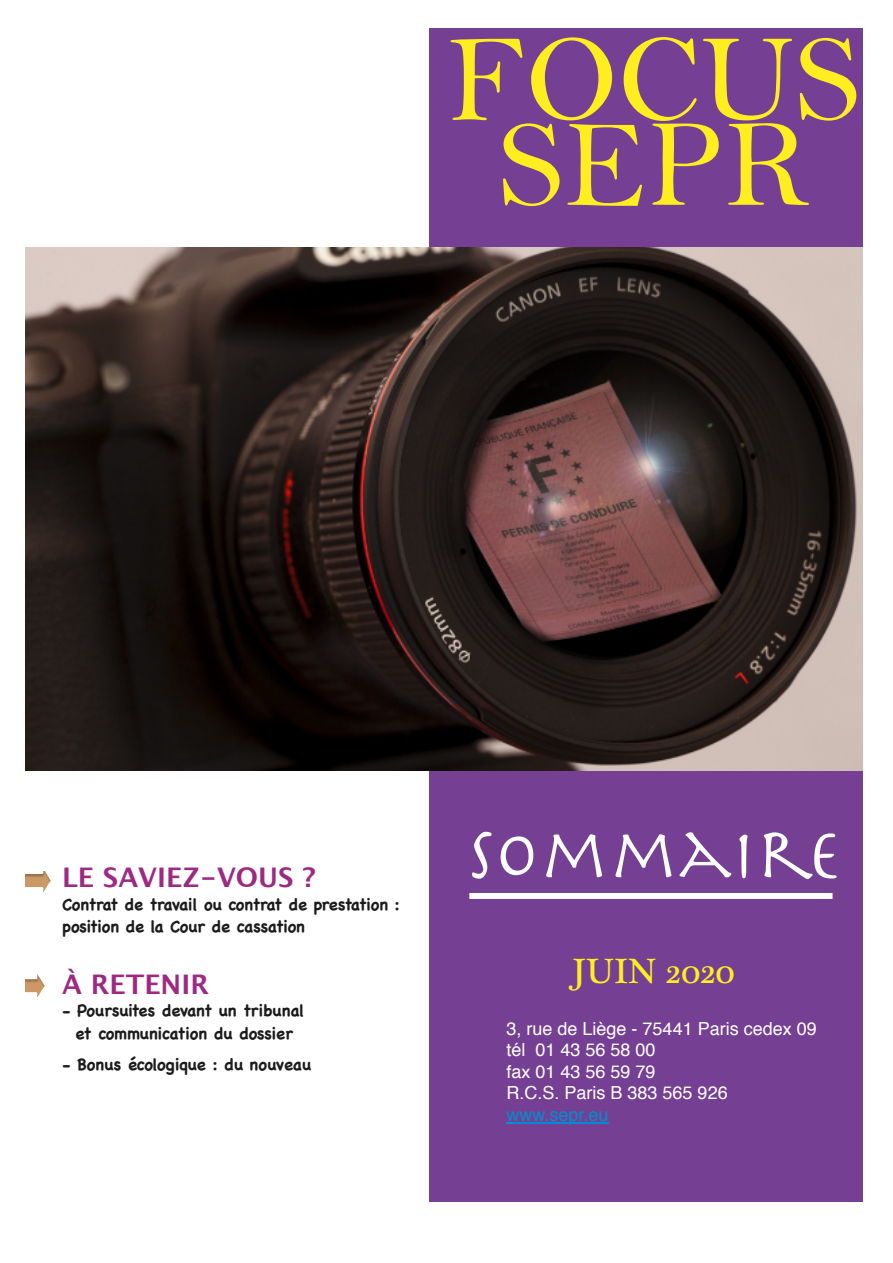
<style>
.page{position:relative;width:893px;height:1263px;background:#fff}
.page>*{position:absolute;margin:0;border:0;box-sizing:border-box;transform-origin:0 0}
.t1{font:126px "Bell";color:#ffee1f}
.t2{font:72px "Herculanum";color:#fff}
.t3{font:36px "Plantagenet Cherokee";color:#ffee1f}
.t4{font:700 27px "Lucida Grande";color:#9e2982}
.t5{font:18px/21.6px "Helvetica";color:#fff}
.t6{font:18px "Helvetica";color:#008ed0}
.t7{font:700 16.5px/22.5px "Chalkboard";letter-spacing:-.01em;color:#1c1b1c}
</style>
<div class="page">
<div style="left:429px;top:28px;width:434px;height:1173px;background:#754094"></div>
<img style="left:26px;top:247px;width:837px;height:524px">
<div style="left:469px;top:893px;width:363px;height:6px;background:#fff"></div>
<hr style="left:506px;top:1123px;width:102px;height:1px;background:#008ed0">
<img style="left:26px;top:871px;width:25px;height:21px">
<img style="left:26px;top:974px;width:19px;height:23px">
<h1 class="t1" style="left:447px;top:13px;width:415px">FOCUS</h1>
<h1 class="t1" style="left:498px;top:99px;width:313px">SEPR</h1>
<h3 class="t4" style="left:62px;top:861px;width:255px">LE SAVIEZ-VOUS ?</h3>
<p class="t7" style="left:62px;top:893px;width:339px">Contrat de travail ou contrat de prestation : position de la Cour de cassation</p>
<h3 class="t4" style="left:62px;top:968px;width:148px">À RETENIR</h3>
<p class="t7" style="left:62px;top:999px;width:244px;text-align:center">- Poursuites devant un tribunal et communication du dossier</p>
<p class="t7" style="left:62px;top:1053px;width:250px">- Bonus écologique : du nouveau</p>
<h2 class="t2" style="left:466px;top:820px;width:376px">sommaire</h2>
<h3 class="t3" style="left:572px;top:958px;width:164px">JUIN 2020</h3>
<p class="t5" style="left:506px;top:1019px;width:312px">3, rue de Liège - 75441 Paris cedex 09 tél 01 43 56 58 00<br>fax 01 43 56 59 79<br>R.C.S. Paris B 383 565 926</p>
<p class="t6" style="left:506px;top:1107px;width:104px">www.sepr.eu</p>
</div>
